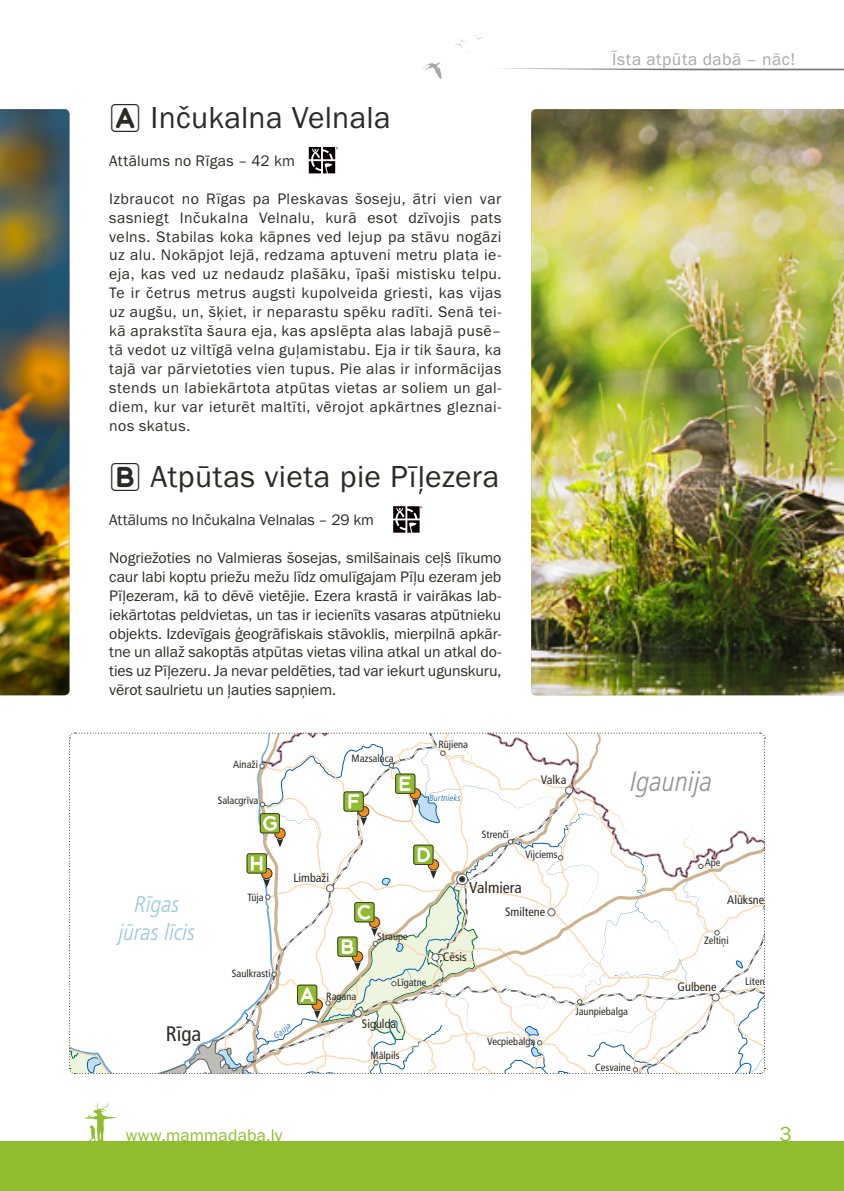
<style>
.page{position:relative;width:844px;height:1191px;background:#fff}
.page>*{position:absolute;margin:0;border:0;box-sizing:border-box;transform-origin:0 0}
.t1{font:31.5px "Franklin Gothic";letter-spacing:.01em;color:#2c2a25}
.t2{font:italic 300 condensed 28px "Frutiger LT Pro";color:#929391}
.t3{font:italic 300 condensed 22.75px/27.3px "Frutiger LT Pro";letter-spacing:.005em;color:#98c7df;text-align:center}
.t4{font:condensed 21px "Frutiger LT Pro";color:#2c2a25}
.t5{font:21px "Franklin Gothic";color:#90bd2f}
.t6{font:17.5px "Franklin Gothic";letter-spacing:.03em;color:#a8a9a8}
.t7{font:17.5px "Franklin Gothic";letter-spacing:.01em;color:#90bd2f}
.t8{font:15.75px/18.9px "Franklin Gothic";color:#2c2a25;text-align:justify}
.t9{font:condensed 15.75px "Frutiger LT Pro";color:#2c2a25}
.t10{font:condensed 12.25px "Frutiger LT Pro";color:#2c2a25}
.t11{font:condensed 10.5px "Frutiger LT Pro";color:#2c2a25}
.t12{font:italic 300 condensed 8.75px "Frutiger LT Pro";letter-spacing:.02em;color:#005daa}
.s1{font-family:"Mamma Daba Picto";font-size:35px}
</style>
<div class="page">
<svg style="left:543px;top:69px;width:300px;height:1px"></svg>
<div style="left:0;top:1141px;width:843px;height:50px;background:#90bd2f"></div>
<svg style="left:84px;top:1102px;width:32px;height:39px"></svg>
<img style="left:0;top:109px;width:69px;height:586px">
<img style="left:531px;top:109px;width:312px;height:586px">
<svg style="left:422px;top:62px;width:19px;height:17px"></svg>
<svg style="left:455px;top:35px;width:28px;height:18px"></svg>
<svg style="left:309px;top:147px;width:29px;height:26px"></svg>
<svg style="left:393px;top:506px;width:29px;height:26px"></svg>
<svg style="left:69px;top:732px;width:696px;height:342px"></svg>
<h1 class="t1" style="left:109px;top:98px;width:283px"><span class="s1">a</span> Inčukalna Velnala</h1>
<p class="t8" style="left:109px;top:151px;width:187px">Attālums no Rīgas – 42 km</p>
<p class="t8" style="left:109px;top:189px;width:393px">Izbraucot no Rīgas pa Pleskavas šoseju, ātri vien var sasniegt Inčukalna Velnalu, kurā esot dzīvojis pats velns. Stabilas koka kāpnes ved lejup pa stāvu nogāzi uz alu. Nokāpjot lejā, redzama aptuveni metru plata ie&shy;eja, kas ved uz nedaudz plašāku, īpaši mistisku telpu.<br>Te ir četrus metrus augsti kupolveida griesti, kas vijas uz augšu, un, šķiet, ir neparastu spēku radīti. Senā tei&shy;kā aprakstīta šaura eja, kas apslēpta alas labajā pusē– tā vedot uz viltīgā velna guļamistabu. Eja ir tik šaura, ka tajā var pārvietoties vien tupus. Pie alas ir informācijas stends un labiekārtota atpūtas vietas ar soliem un gal&shy;diem, kur var ieturēt maltīti, vērojot apkārtnes gleznai&shy;nos skatus.</p>
<h1 class="t1" style="left:109px;top:457px;width:391px"><span class="s1">b</span> Atpūtas vieta pie Pīļezera</h1>
<p class="t8" style="left:109px;top:511px;width:266px">Attālums no Inčukalna Velnalas – 29 km</p>
<p class="t8" style="left:109px;top:548px;width:393px">Nogriežoties no Valmieras šosejas, smilšainais ceļš līkumo caur labi koptu priežu mežu līdz omulīgajam Pīļu ezeram jeb Pīļezeram, kā to dēvē vietējie. Ezera krastā ir vairākas lab&shy;iekārtotas peldvietas, un tas ir iecienīts vasaras atpūtnieku objekts. Izdevīgais ģeogrāfiskais stāvoklis, mierpilnā apkār&shy;tne un allaž sakoptās atpūtas vietas vilina atkal un atkal do&shy;ties uz Pīļezeru. Ja nevar peldēties, tad var iekurt ugunskuru, vērot saulrietu un ļauties sapņiem.</p>
<p class="t6" style="left:612px;top:48px;width:184px">Īsta atpūta dabā – nāc!</p>
<p class="t11" style="left:233px;top:758px;width:26px">Ainaži</p>
<p class="t11" style="left:218px;top:794px;width:42px">Salacgrīva</p>
<h3 class="t3" style="left:119px;top:891px;width:78px">Rīgas jūras līcis</h3>
<h3 class="t4" style="left:166px;top:1021px;width:37px">Rīga</h3>
<p class="t11" style="left:247px;top:890px;width:18px">Tūja</p>
<p class="t11" style="left:232px;top:966px;width:40px">Saulkrasti</p>
<p class="t11" style="left:351px;top:752px;width:44px">Mazsalaca</p>
<p class="t11" style="left:438px;top:738px;width:31px">Rūjiena</p>
<p class="t12" style="left:429px;top:793px;width:33px">Burtnieks</p>
<p class="t10" style="left:540px;top:773px;width:27px">Valka</p>
<h2 class="t2" style="left:630px;top:765px;width:83px">Igaunija</h2>
<p class="t10" style="left:293px;top:870px;width:37px">Limbaži</p>
<p class="t11" style="left:326px;top:989px;width:32px">Ragana</p>
<p class="t11" style="left:377px;top:930px;width:32px">Straupe</p>
<p class="t11" style="left:397px;top:976px;width:31px">Līgatne</p>
<p class="t10" style="left:362px;top:1016px;width:36px">Sigulda</p>
<p class="t11" style="left:370px;top:1048px;width:30px">Mālpils</p>
<p class="t11" style="left:482px;top:828px;width:29px">Strenči</p>
<p class="t11" style="left:525px;top:848px;width:34px">Vijciems</p>
<p class="t9" style="left:469px;top:878px;width:54px">Valmiera</p>
<p class="t10" style="left:443px;top:949px;width:25px">Cēsis</p>
<p class="t10" style="left:505px;top:904px;width:42px">Smiltene</p>
<p class="t11" style="left:487px;top:1035px;width:50px">Vecpiebalga</p>
<p class="t11" style="left:575px;top:1005px;width:54px">Jaunpiebalga</p>
<p class="t11" style="left:595px;top:1061px;width:37px">Cesvaine</p>
<p class="t11" style="left:704px;top:856px;width:17px">Ape</p>
<p class="t10" style="left:727px;top:892px;width:38px">Alūksne</p>
<p class="t11" style="left:703px;top:934px;width:26px">Zeltiņi</p>
<p class="t10" style="left:677px;top:980px;width:40px">Gulbene</p>
<p class="t11" style="left:745px;top:975px;width:26px">Litene</p>
<p class="t7" style="left:126px;top:1124px;width:158px">www.mammadaba.lv</p>
<h3 class="t5" style="left:779px;top:1121px;width:14px">3</h3>
</div>
